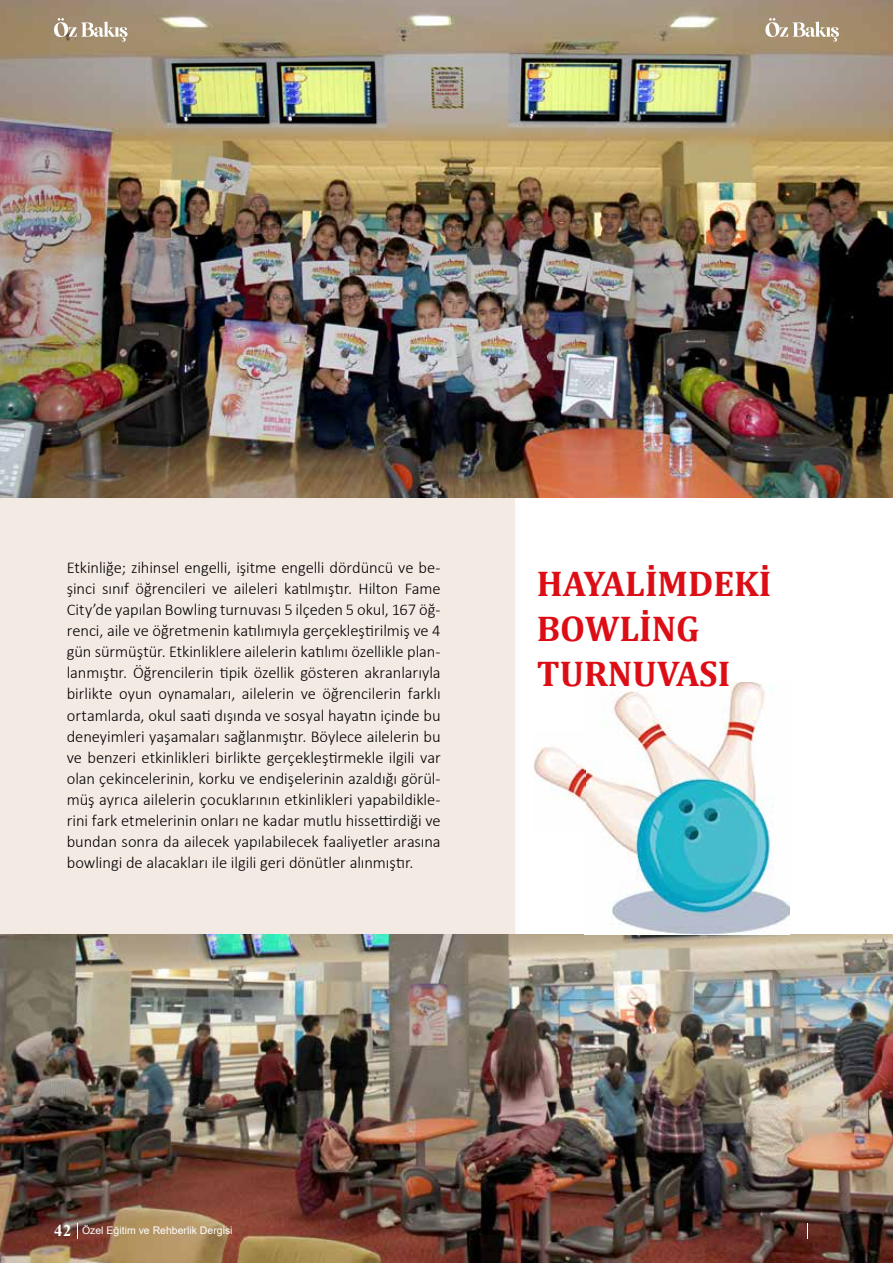
<style>
.page{position:relative;width:893px;height:1263px;background:#fff}
.page>*{position:absolute;margin:0;border:0;box-sizing:border-box;transform-origin:0 0}
.t1{font:700 36px/45px "Cambria";color:#dc0d15}
.t2{font:300 16.5px/21px "Calibri";letter-spacing:-.005em;color:#000;text-align:justify}
.t3{font:10.5px "Arial";color:#fff}
.s1{font-family:"Times New Roman";font-weight:700;font-size:16.5px}
</style>
<div class="page">
<img style="left:0;top:0;width:893px;height:497px">
<div style="left:0;top:492px;width:526px;height:454px;background:#000;opacity:.23"></div>
<div style="left:0;top:497px;width:514px;height:437px;background:#f4eae4"></div>
<img style="left:0;top:934px;width:893px;height:329px">
<img style="left:585px;top:682px;width:205px;height:252px">
<img style="left:533px;top:747px;width:52px;height:56px">
<svg style="left:765px;top:18px;width:74px;height:24px"></svg>
<svg style="left:807px;top:1223px;width:1px;height:16px"></svg>
<svg style="left:54px;top:18px;width:74px;height:24px;background:#b7a791"></svg>
<svg style="left:77px;top:1223px;width:1px;height:16px"></svg>
<p class="t2" style="left:67px;top:557px;width:375px">Etkinliğe; zihinsel engelli, işitme engelli dördüncü ve be&shy;şinci sınıf öğrencileri ve aileleri katılmıştır. Hilton Fame City’de yapılan Bowling turnuvası 5 ilçeden 5 okul, 167 öğ&shy;renci, aile ve öğretmenin katılımıyla gerçekleştirilmiş ve 4 gün sürmüştür. Etkinliklere ailelerin katılımı özellikle plan&shy;lanmıştır. Öğrencilerin tipik özellik gösteren akranlarıyla birlikte oyun oynamaları, ailelerin ve öğrencilerin farklı ortamlarda, okul saati dışında ve sosyal hayatın içinde bu deneyimleri yaşamaları sağlanmıştır. Böylece ailelerin bu ve benzeri etkinlikleri birlikte gerçekleştirmekle ilgili var olan çekincelerinin, korku ve endişelerinin azaldığı görül&shy;müş ayrıca ailelerin çocuklarının etkinlikleri yapabildikle&shy;rini fark etmelerinin onları ne kadar mutlu hissettirdiği ve bundan sonra da ailecek yapılabilecek faaliyetler arasına bowlingi de alacakları ile ilgili geri dönütler alınmıştır.</p>
<h1 class="t1" style="left:537px;top:560px;width:236px">HAYALİMDEKİ<br>BOWLİNG<br>TURNUVASI</h1>
<p class="t3" style="left:54px;top:1223px;width:180px"><span class="s1">42</span> Özel Eğitim ve Rehberlik Dergisi</p>
</div>
